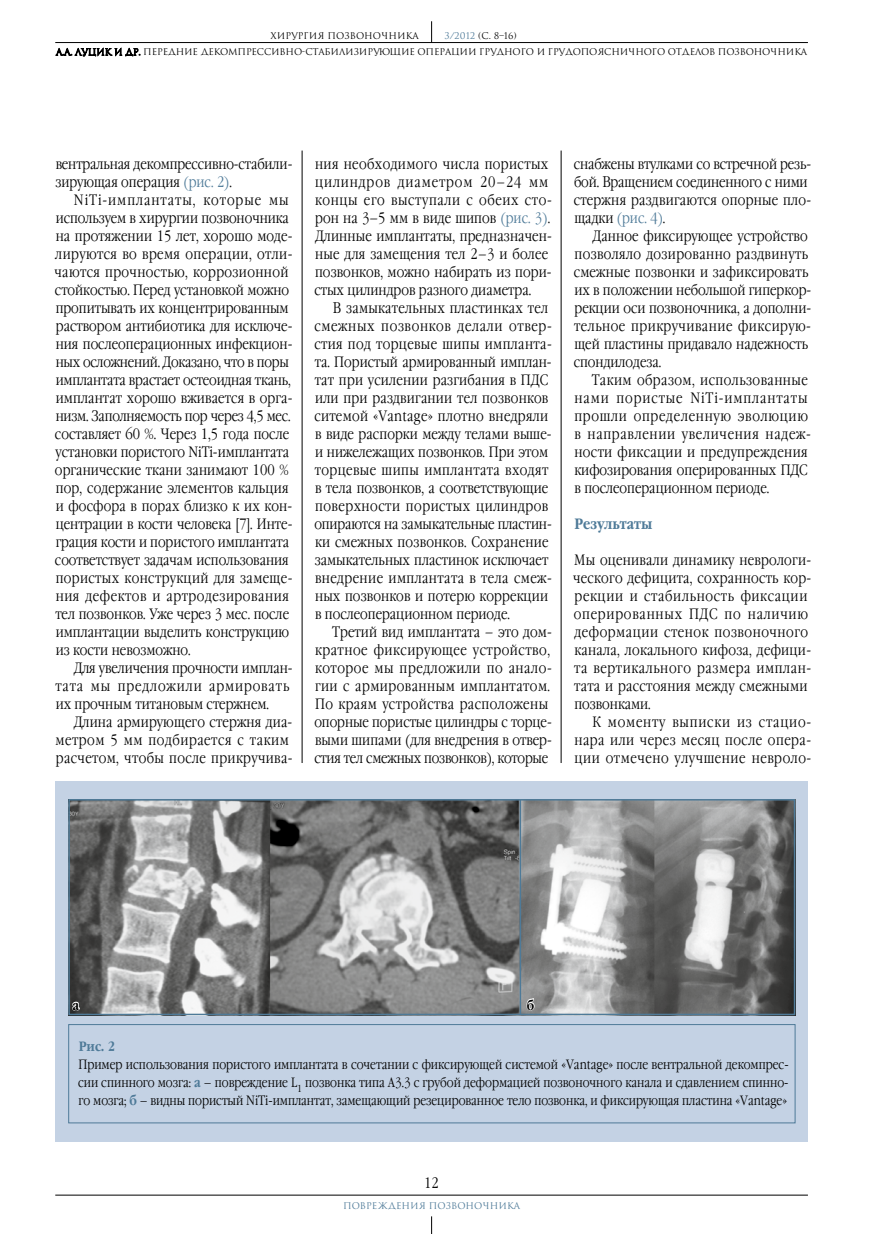
<style>
.page{position:relative;width:893px;height:1234px;background:#fff}
.page>*{position:absolute;margin:0;border:0;box-sizing:border-box;transform-origin:0 0}
.t1{font:300 15px/18px "Garamond Narrow C";letter-spacing:.01em;color:#000}
.t2{font:300 15px/18px "Garamond Narrow C";letter-spacing:.03em;color:#000}
.t3{font:700 15px "Garamond Narrow C";color:#4e7a98}
.t4{font:300 13.5px/18px "Garamond Narrow C";letter-spacing:-.005em;color:#000;text-align:justify}
.t5{font:700 13.5px "Garamond Narrow C";color:#4e7a98}
.t6{font:700 13.5px "Garamond Narrow C";color:#000}
.t7{font:9px/15.9px "Romul";letter-spacing:-.02em;color:#000}
.t8{font:9px "Romul";color:#4e7a98}
.s1{color:#4e7a98}
.s2{font-weight:700;color:#4e7a98}
</style>
<div class="page">
<hr style="left:55px;top:1194px;width:753px;height:1px;background:#000">
<svg style="left:431px;top:1216px;width:1px;height:17px"></svg>
<hr style="left:55px;top:42px;width:753px;height:1px;background:#000">
<svg style="left:431px;top:21px;width:1px;height:21px"></svg>
<svg style="left:55px;top:48px;width:85px;height:9px"></svg>
<hr style="left:302px;top:150px;width:1px;height:612px;background:#000">
<hr style="left:561px;top:150px;width:1px;height:612px;background:#000">
<div style="left:55px;top:780px;width:753px;height:360px;background:#c4d2e4"></div>
<div style="left:68px;top:1023px;width:727px;height:99px;border:1px solid #4e7a98"></div>
<img style="left:71px;top:801px;width:721px;height:210px">
<div style="left:68px;top:798px;width:727px;height:216px;border:2px solid #4e7a98"></div>
<svg style="left:71px;top:996px;width:10px;height:15px"></svg>
<svg style="left:525px;top:991px;width:10px;height:20px"></svg>
<hr style="left:520px;top:799px;width:1px;height:214px;background:#4e7a98">
<p class="t7" style="left:444px;top:28px;width:74px"><span class="s1">3/2012</span> (С. 8–16)</p>
<p class="t7" style="left:56px;top:28px;width:753px;text-indent:214px">ХИРУРГИЯ ПОЗВОНОЧНИКА<br>А.А. Луцик и др. Передние декомпрессивно-стабилизирующие операции грудного и грудопоясничного отделов позвоночника</p>
<p class="t1" style="left:55px;top:155px;width:238px">вентральная декомпрессивно-стабили&shy;зирующая операция <span class="s1">(рис. 2)</span>.</p>
<p class="t1" style="left:55px;top:191px;width:240px;text-indent:19px">NiTi-имплантаты, которые мы используем в хирургии позвоночника на протяжении 15 лет, хорошо моде&shy;лируются во время операции, отли&shy;чаются прочностью, коррозионной стойкостью. Перед установкой можно пропитывать их концентрированным раствором антибиотика для исключе&shy;ния послеоперационных инфекцион&shy;ных осложнений. Доказано, что в поры имплантата врастает остеоидная ткань, имплантат хорошо вживается в орга&shy;низм. Заполняемость пор через 4,5 мес. составляет 60 %. Через 1,5 года после установки пористого NiTi-имплантата органические ткани занимают 100 % пор, содержание элементов кальция и фосфора в порах близко к их кон&shy;центрации в кости человека [7]. Инте&shy;грация кости и пористого имплантата соответствует задачам использования пористых конструкций для замеще&shy;ния дефектов и артродезирования тел позвонков. Уже через 3 мес. после имплантации выделить конструкцию из кости невозможно.</p>
<p class="t1" style="left:55px;top:659px;width:239px;text-indent:19px">Для увеличения прочности имплан&shy;тата мы предложили армировать их прочным титановым стержнем.</p>
<p class="t1" style="left:55px;top:713px;width:239px;text-indent:19px">Длина армирующего стержня диа&shy;метром 5 мм подбирается с таким расчетом, чтобы после прикручива-</p>
<p class="t1" style="left:314px;top:155px;width:239px">ния необходимого числа пористых цилиндров диаметром 20–24 мм концы его выступали с обеих сто&shy;рон на 3–5 мм в виде шипов <span class="s1">(рис. 3)</span>.<br>Длинные имплантаты, предназначен&shy;ные для замещения тел 2–3 и более позвонков, можно набирать из пори&shy;стых цилиндров разного диаметра.</p>
<p class="t1" style="left:314px;top:299px;width:239px;text-indent:18px">В замыкательных пластинках тел смежных позвонков делали отвер&shy;стия под торцевые шипы импланта&shy;та. Пористый армированный имплан&shy;тат при усилении разгибания в ПДС или при раздвигании тел позвонков ситемой «Vantage» плотно внедряли в виде распорки между телами выше&shy;и нижележащих позвонков. При этом торцевые шипы имплантата входят в тела позвонков, а соответствующие поверхности пористых цилиндров опираются на замыкательные пластин&shy;ки смежных позвонков. Сохранение замыкательных пластинок исключает внедрение имплантата в тела смеж&shy;ных позвонков и потерю коррекции в послеоперационном периоде.</p>
<p class="t2" style="left:314px;top:623px;width:239px;text-indent:18px">Третий вид имплантата – это дом&shy;кратное фиксирующее устройство, которое мы предложили по анало&shy;гии с армированным имплантатом.<br>По краям устройства расположены опорные пористые цилиндры с торце&shy;выми шипами (для внедрения в отвер&shy;стия тел смежных позвонков), которые</p>
<p class="t1" style="left:574px;top:155px;width:239px">снабжены втулками со встречной резь&shy;бой. Вращением соединенного с ними стержня раздвигаются опорные пло&shy;щадки <span class="s1">(рис. 4)</span>.</p>
<p class="t1" style="left:574px;top:227px;width:239px;text-indent:19px">Данное фиксирующее устройство позволяло дозированно раздвинуть смежные позвонки и зафиксировать их в положении небольшой гиперкор&shy;рекции оси позвоночника, а дополни&shy;тельное прикручивание фиксирую&shy;щей пластины придавало надежность спондилодеза.</p>
<p class="t2" style="left:574px;top:371px;width:238px;text-indent:17px">Таким образом, использованные нами пористые NiTi-имплантаты прошли определенную эволюцию в направлении увеличения надеж&shy;ности фиксации и предупреждения кифозирования оперированных ПДС в послеоперационном периоде.</p>
<p class="t3" style="left:574px;top:515px;width:79px">Результаты</p>
<p class="t1" style="left:573px;top:551px;width:240px">Мы оценивали динамику неврологи&shy;ческого дефицита, сохранность кор&shy;рекции и стабильность фиксации оперированных ПДС по наличию деформации стенок позвоночного канала, локального кифоза, дефици&shy;та вертикального размера имплан&shy;тата и расстояния между смежными позвонками.</p>
<p class="t1" style="left:574px;top:713px;width:238px;text-align:justify;text-indent:18px">К моменту выписки из стацио&shy;нара или через месяц после опера&shy;ции отмечено улучшение невроло-</p>
<p class="t6" style="left:73px;top:996px;width:8px">а</p>
<p class="t6" style="left:527px;top:996px;width:9px">б</p>
<p class="t5" style="left:79px;top:1038px;width:38px">Рис. 2</p>
<p class="t4" style="left:78px;top:1055px;width:712px">Пример использования пористого имплантата в сочетании с фиксирующей системой «Vantage» после вентральной декомпрес&shy;сии спинного мозга: <span class="s2">а</span> – повреждение L<sub>1</sub> позвонка типа А3.3 с грубой деформацией позвоночного канала и сдавлением спинно&shy;го мозга; <span class="s2">б</span> – видны пористый NiTi-имплантат, замещающий резецированное тело позвонка, и фиксирующая пластина «Vantage»</p>
<p class="t1" style="left:424px;top:1173px;width:16px">12</p>
<p class="t8" style="left:343px;top:1200px;width:179px">Повреждения позвоночника</p>
</div>
